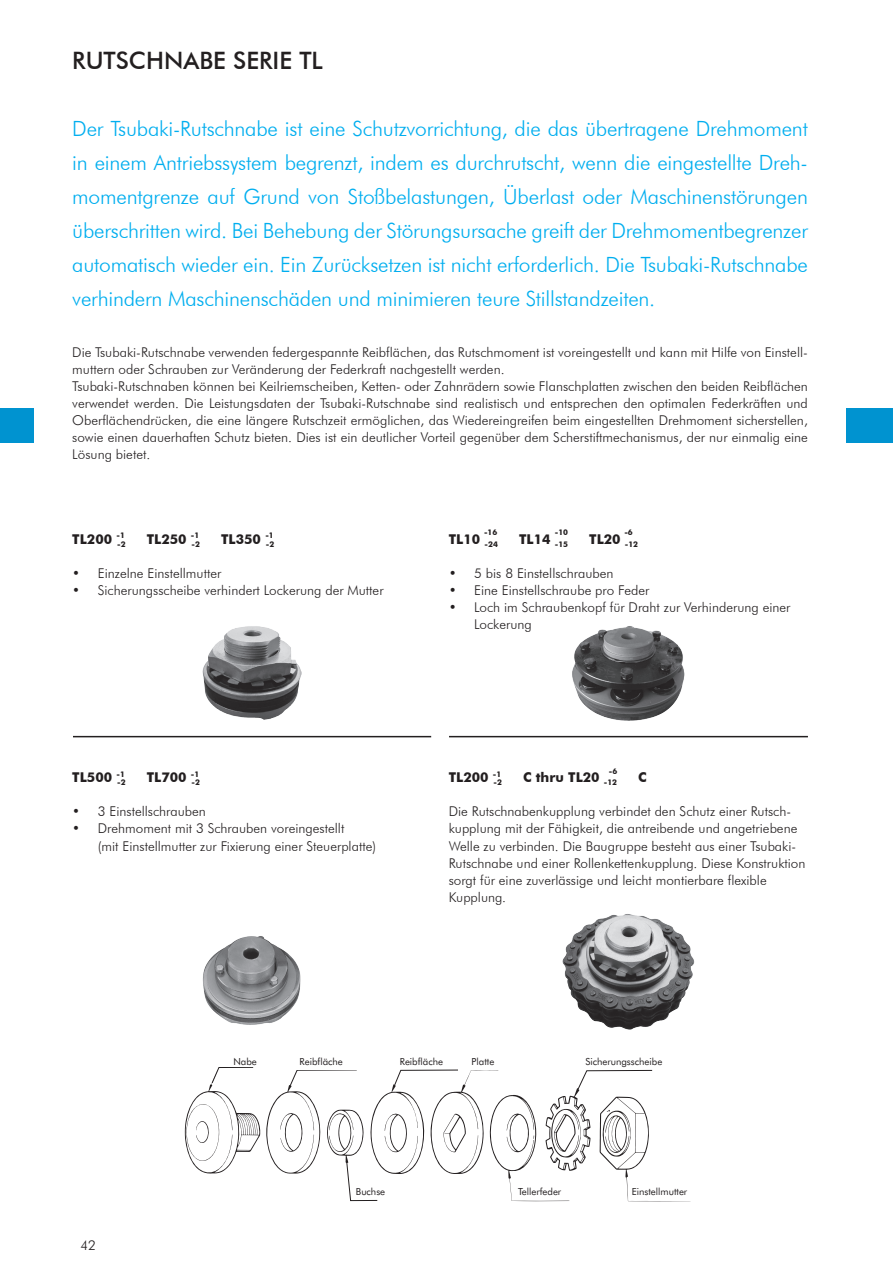
<style>
.page{position:relative;width:893px;height:1263px;background:#fff}
.page>*{position:absolute;margin:0;border:0;box-sizing:border-box;transform-origin:0 0}
.Hoofdstuk___groot{font:500 24px "Futura BT";color:#231f20}
.Inleiding{font:300 21px/34px "Futura BT";letter-spacing:-.01em;color:#00aeef}
.Platte_tekst{font:300 13.5px/17px "Futura BT";color:#231f20}
.Platte_tekst-2{font:700 13.5px "Futura BT";color:#231f20}
.Tussenkop{font:700 13.5px "Futura BT";color:#231f20}
.t1{font:10.5px "Futura BT";letter-spacing:-.005em;color:#231f20;scale:.9 1}
.t2{font:10.5px "Futura BT";letter-spacing:-.005em;color:#231f20}
.Platte_tekst-3{font:9.75px "Futura BT";color:#231f20}
.Tussenkop-2{font:700 7.8px "Futura BT";color:#231f20}
.Platte_tekst-4{font:700 7.8px "Futura BT";color:#231f20}
</style>
<div class="page">
<div style="left:0;top:408px;width:34px;height:34px;background:#0093d0"></div>
<div style="left:846px;top:408px;width:47px;height:34px;background:#0093d0"></div>
<img style="left:202px;top:626px;width:99px;height:94px">
<img style="left:202px;top:936px;width:99px;height:89px">
<img style="left:572px;top:626px;width:113px;height:94px">
<img style="left:562px;top:914px;width:133px;height:116px">
<svg style="left:184px;top:1070px;width:465px;height:131px"></svg>
<svg style="left:212px;top:1067px;width:42px;height:16px"></svg>
<svg style="left:289px;top:1070px;width:68px;height:17px"></svg>
<svg style="left:394px;top:1069px;width:64px;height:17px"></svg>
<svg style="left:577px;top:1070px;width:76px;height:20px"></svg>
<svg style="left:346px;top:1160px;width:32px;height:41px"></svg>
<hr style="left:449px;top:736px;width:359px;height:1px;background:#231f20">
<hr style="left:73px;top:736px;width:358px;height:1px;background:#231f20">
<div style="left:354px;top:1182px;width:41px;height:16px;background:#fff"></div>
<div style="left:516px;top:1183px;width:59px;height:16px;background:#fff"></div>
<div style="left:631px;top:1183px;width:64px;height:16px;background:#fff"></div>
<p class="Hoofdstuk___groot" style="left:72px;top:46px;width:252px">RUTSCHNABE SERIE TL</p>
<p class="Inleiding" style="left:72px;top:111px;width:737px">Der Tsubaki-Rutschnabe ist eine Schutzvorrichtung, die das übertragene Drehmoment in einem Antriebssystem begrenzt, indem es durchrutscht, wenn die eingestellte Dreh&shy;momentgrenze auf Grund von Stoßbelastungen, Überlast oder Maschinenstörungen überschritten wird. Bei Behebung der Störungsursache greift der Drehmomentbegrenzer automatisch wieder ein. Ein Zurücksetzen ist nicht erforderlich. Die Tsubaki-Rutschnabe verhindern Maschinenschäden und minimieren teure Stillstandzeiten.</p>
<p class="Platte_tekst" style="left:72px;top:344px;width:735px">Die Tsubaki-Rutschnabe verwenden federgespannte Reibflächen, das Rutschmoment ist voreingestellt und kann mit Hilfe von Einstell&shy;muttern oder Schrauben zur Veränderung der Federkraft nachgestellt werden.</p>
<p class="Platte_tekst" style="left:72px;top:378px;width:737px;text-align:justify">Tsubaki-Rutschnaben können bei Keilriemscheiben, Ketten- oder Zahnrädern sowie Flanschplatten zwischen den beiden Reibflächen verwendet werden. Die Leistungsdaten der Tsubaki-Rutschnabe sind realistisch und entsprechen den optimalen Federkräften und Oberflächendrücken, die eine längere Rutschzeit ermöglichen, das Wiedereingreifen beim eingestellten Drehmoment sicherstellen, sowie einen dauerhaften Schutz bieten. Dies ist ein deutlicher Vorteil gegenüber dem Scherstiftmechanismus, der nur einmalig eine Lösung bietet.</p>
<p class="Platte_tekst-2" style="left:72px;top:531px;width:54px">TL200 <sup>-1</sup></p>
<p class="Platte_tekst-4" style="left:117px;top:540px;width:10px">-2</p>
<p class="Platte_tekst-2" style="left:147px;top:531px;width:54px">TL250 <sup>-1</sup></p>
<p class="Platte_tekst-4" style="left:192px;top:540px;width:10px">-2</p>
<p class="Platte_tekst-2" style="left:221px;top:531px;width:54px">TL350 <sup>-1</sup></p>
<p class="Platte_tekst-4" style="left:266px;top:540px;width:10px">-2</p>
<p class="Platte_tekst" style="left:72px;top:565px;width:151px">• Einzelne Einstellmutter</p>
<p class="Platte_tekst" style="left:72px;top:582px;width:313px">• Sicherungsscheibe verhindert Lockerung der Mutter</p>
<p class="Tussenkop" style="left:72px;top:769px;width:54px">TL500 <sup>-1</sup></p>
<p class="Tussenkop-2" style="left:117px;top:778px;width:10px">-2</p>
<p class="Tussenkop" style="left:147px;top:769px;width:54px">TL700 <sup>-1</sup></p>
<p class="Tussenkop-2" style="left:192px;top:778px;width:10px">-2</p>
<p class="Platte_tekst" style="left:72px;top:803px;width:135px">• 3 Einstellschrauben</p>
<p class="Platte_tekst" style="left:98px;top:820px;width:280px;text-indent:-26px">• Drehmoment mit 3 Schrauben voreingestellt<br>(mit Einstellmutter zur Fixierung einer Steuerplatte)</p>
<p class="Tussenkop-2" style="left:484px;top:527px;width:15px">-16</p>
<p class="Tussenkop-2" style="left:555px;top:527px;width:15px">-10</p>
<p class="Tussenkop-2" style="left:624px;top:527px;width:10px">-6</p>
<p class="Platte_tekst-2" style="left:449px;top:531px;width:51px">TL10 <sub>-24</sub></p>
<p class="Platte_tekst-2" style="left:519px;top:531px;width:50px">TL14 <sub>-15</sub></p>
<p class="Platte_tekst-2" style="left:589px;top:531px;width:50px">TL20 <sub>-12</sub></p>
<p class="Platte_tekst" style="left:449px;top:565px;width:166px">• 5 bis 8 Einstellschrauben</p>
<p class="Platte_tekst" style="left:449px;top:582px;width:202px">• Eine Einstellschraube pro Feder</p>
<p class="Platte_tekst" style="left:474px;top:599px;width:318px;text-indent:-26px">• Loch im Schraubenkopf für Draht zur Verhinderung einer<br>Lockerung</p>
<p class="Tussenkop-2" style="left:609px;top:767px;width:10px">-6</p>
<p class="Tussenkop" style="left:449px;top:769px;width:54px">TL200 <sup>-1</sup></p>
<p class="Tussenkop-2" style="left:493px;top:778px;width:10px">-2</p>
<p class="Tussenkop" style="left:523px;top:769px;width:95px">C thru TL20 <sub>-12</sub></p>
<p class="Tussenkop" style="left:638px;top:769px;width:10px">C</p>
<p class="Platte_tekst" style="left:449px;top:803px;width:358px">Die Rutschnabenkupplung verbindet den Schutz einer Rutsch&shy;kupplung mit der Fähigkeit, die antreibende und angetriebene Welle zu verbinden. Die Baugruppe besteht aus einer Tsubaki-Rutschnabe und einer Rollenkettenkupplung. Diese Konstruktion sorgt für eine zuverlässige und leicht montierbare flexible Kupplung.</p>
<p class="t2" style="left:233px;top:1053px;width:21px">Hub</p>
<p class="t1" style="left:297px;top:1055px;width:66px">Friction facing</p>
<p class="t1" style="left:399px;top:1054px;width:66px">Friction facing</p>
<p class="t2" style="left:472px;top:1055px;width:24px">Plate</p>
<p class="t2" style="left:588px;top:1055px;width:58px">Lock washer</p>
<p class="Platte_tekst-3" style="left:233px;top:1055px;width:25px">Nabe</p>
<p class="Platte_tekst-3" style="left:300px;top:1055px;width:45px">Reibfläche</p>
<p class="Platte_tekst-3" style="left:400px;top:1055px;width:45px">Reibfläche</p>
<p class="Platte_tekst-3" style="left:472px;top:1055px;width:24px">Platte</p>
<p class="Platte_tekst-3" style="left:585px;top:1055px;width:78px">Sicherungsscheibe</p>
<p class="Platte_tekst" style="left:80px;top:1237px;width:17px">42</p>
<p class="t2" style="left:357px;top:1184px;width:23px">Bush</p>
<p class="t2" style="left:520px;top:1185px;width:53px">Disk spring</p>
<p class="t1" style="left:632px;top:1186px;width:67px">Adjustable nut</p>
<p class="Platte_tekst-3" style="left:356px;top:1185px;width:31px">Buchse</p>
<p class="Platte_tekst-3" style="left:518px;top:1185px;width:45px">Tellerfeder</p>
<p class="Platte_tekst-3" style="left:632px;top:1185px;width:57px">Einstellmutter</p>
</div>
